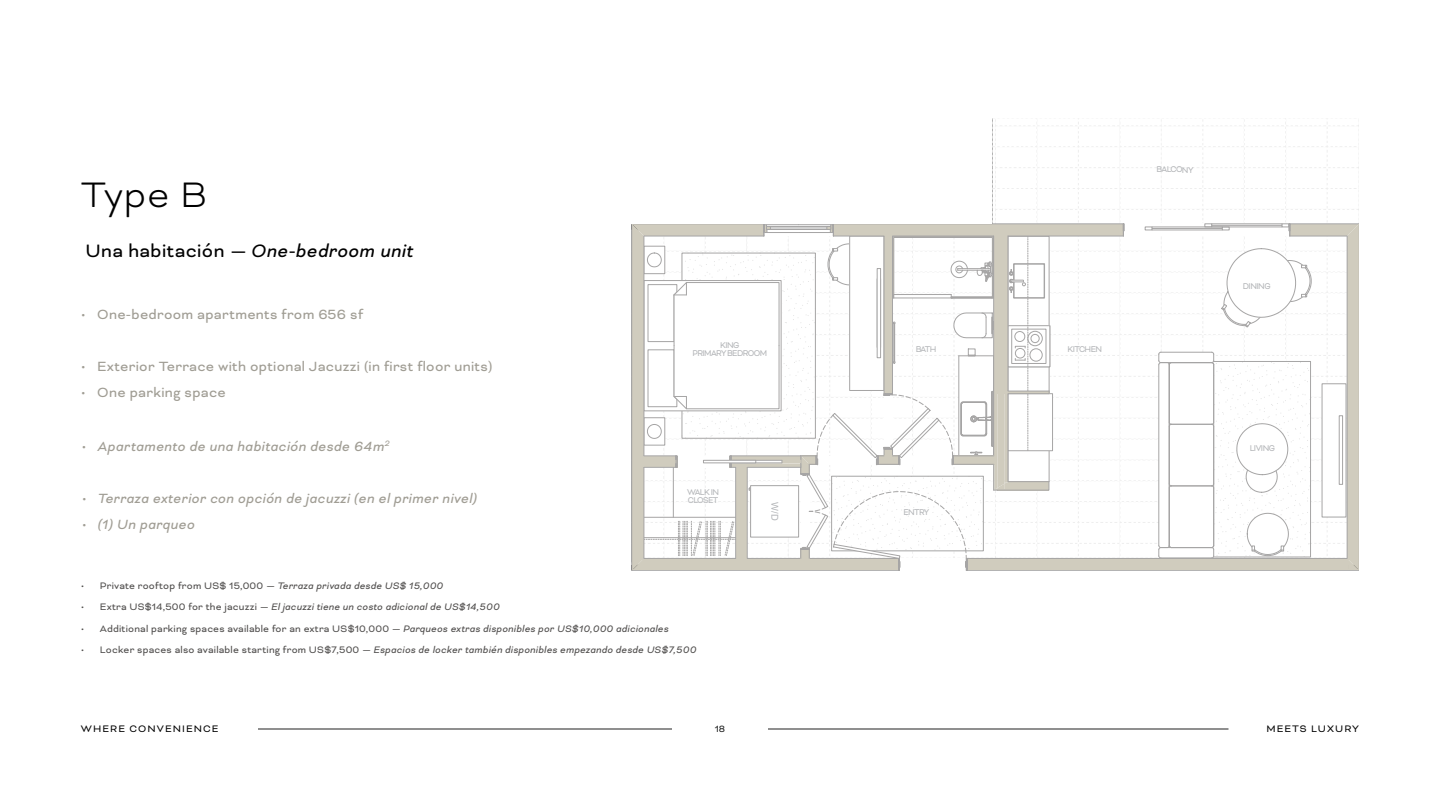
<style>
.page{position:relative;width:1440px;height:810px;background:#fff}
.page>*{position:absolute;margin:0;border:0;box-sizing:border-box;transform-origin:0 0}
.t1{font:300 40.72px "Bicyclette";color:#000}
.t2{font:italic 20.62px "Bicyclette";letter-spacing:.02em;color:#000}
.t3{font:15.38px "Bicyclette";letter-spacing:.02em;color:#a09d94}
.t4{font:italic 15.38px "Bicyclette";letter-spacing:.02em;color:#a09d94}
.t5{font:italic 10.88px "Bicyclette";letter-spacing:.02em;color:#514f4e}
.t6{font:10.88px "Bicyclette";letter-spacing:.02em;color:#514f4e}
.t7{font:10.88px "Bicyclette";letter-spacing:.1em;color:#000}
.t8{font:10.5px "Bicyclette";color:#212222}
.t9{font:9.68px/8.1px "Bicyclette";letter-spacing:-.065em;color:#b2b4b7;text-align:center;scale:.9 1}
.s1{font-style:normal}
.s2{font-style:italic}
</style>
<div class="page">
<hr style="left:258px;top:729px;width:414px;height:1px;background:#202121">
<hr style="left:768px;top:729px;width:460px;height:1px;background:#202121">
<img style="left:992px;top:118px;width:367px;height:440px">
<svg style="left:1216px;top:248px;width:100px;height:86px"></svg>
<div style="left:1322px;top:384px;width:24px;height:133px;background:#fff"></div>
<div style="left:1322px;top:384px;width:24px;height:133px;border:1px solid #a6a5a5"></div>
<div style="left:1339px;top:416px;width:4px;height:69px;border:1px solid #a6a5a5"></div>
<div style="left:1008px;top:394px;width:45px;height:57px;background:#fff"></div>
<div style="left:1008px;top:394px;width:45px;height:57px;border:1px solid #a6a5a5"></div>
<svg style="left:1159px;top:352px;width:152px;height:206px"></svg>
<div style="left:833px;top:225px;width:290px;height:10px;background:#d0ccbe"></div>
<div style="left:1290px;top:225px;width:58px;height:10px;background:#d0ccbe"></div>
<svg style="left:1347px;top:225px;width:11px;height:11px"></svg>
<hr style="left:1007px;top:235px;width:116px;height:1px;background:#d0ccbe">
<hr style="left:1290px;top:235px;width:57px;height:1px;background:#d0ccbe">
<svg style="left:1123px;top:224px;width:167px;height:12px"></svg>
<hr style="left:1290px;top:224px;width:69px;height:1px;background:#a6a5a5">
<hr style="left:833px;top:224px;width:290px;height:1px;background:#a6a5a5">
<hr style="left:1008px;top:236px;width:115px;height:1px;background:#a6a5a5">
<hr style="left:1290px;top:236px;width:57px;height:1px;background:#a6a5a5">
<svg style="left:1205px;top:224px;width:7px;height:3px"></svg>
<hr style="left:1212px;top:224px;width:70px;height:1px;background:#a6a5a5">
<hr style="left:1212px;top:227px;width:70px;height:1px;background:#a6a5a5">
<hr style="left:1212px;top:225px;width:70px;height:1px;background:#a6a5a5">
<svg style="left:1145px;top:227px;width:7px;height:3px"></svg>
<svg style="left:1222px;top:227px;width:7px;height:3px"></svg>
<hr style="left:1152px;top:227px;width:70px;height:1px;background:#a6a5a5">
<hr style="left:1152px;top:230px;width:70px;height:1px;background:#a6a5a5">
<hr style="left:1152px;top:228px;width:70px;height:1px;background:#a6a5a5">
<svg style="left:1123px;top:224px;width:1px;height:12px"></svg>
<svg style="left:1282px;top:224px;width:9px;height:12px"></svg>
<hr style="left:967px;top:570px;width:391px;height:1px;background:#d0ccbe">
<div style="left:967px;top:559px;width:381px;height:11px;background:#d0ccbe"></div>
<svg style="left:1347px;top:558px;width:12px;height:13px"></svg>
<hr style="left:967px;top:558px;width:380px;height:1px;background:#a6a5a5">
<hr style="left:1358px;top:225px;width:1px;height:345px;background:#d0ccbe">
<div style="left:1348px;top:235px;width:10px;height:324px;background:#d0ccbe"></div>
<hr style="left:1347px;top:236px;width:1px;height:322px;background:#a6a5a5">
<svg style="left:632px;top:224px;width:418px;height:347px"></svg>
<h1 class="t1" style="left:81px;top:171px;width:127px">Type B</h1>
<h2 class="t2" style="left:86px;top:239px;width:329px"><span class="s1">Una habitación</span> — One-bedroom unit</h2>
<h3 class="t3" style="left:81px;top:306px;width:284px">• One-bedroom apartments from 656 sf</h3>
<h3 class="t3" style="left:81px;top:358px;width:413px">• Exterior Terrace with optional Jacuzzi (in first floor units)</h3>
<h3 class="t3" style="left:81px;top:383px;width:146px">• One parking space</h3>
<h3 class="t4" style="left:81px;top:438px;width:310px">• Apartamento de una habitación desde 64m<sup>2</sup></h3>
<h3 class="t4" style="left:81px;top:490px;width:397px">• Terraza exterior con opción de jacuzzi (en el primer nivel)</h3>
<h3 class="t4" style="left:81px;top:516px;width:115px">• (1) Un parqueo</h3>
<p class="t9" style="left:693px;top:341px;width:84px">KING<br>PRIMARYBEDROOM</p>
<p class="t9" style="left:687px;top:488px;width:37px;text-align:left">WALK IN<br>CLOSET</p>
<p class="t5" style="left:81px;top:579px;width:364px"><span class="s1">• Private rooftop from US$ 15,000</span> — Terraza privada desde US$ 15,000</p>
<p class="t5" style="left:81px;top:601px;width:420px"><span class="s1">• Extra US$14,500 for the jacuzzi</span> — El jacuzzi tiene un costo adicional de US$14,500</p>
<p class="t6" style="left:81px;top:622px;width:589px">• Additional parking spaces available for an extra US$10,000 <span class="s2">— Parqueos extras disponibles por US$10,000 adicionales</span></p>
<p class="t5" style="left:81px;top:644px;width:617px"><span class="s1">• Locker spaces also available starting from US$7,500</span> — Espacios de locker también disponibles empezando desde US$7,500</p>
<p class="t9" style="left:916px;top:345px;width:25px">BATH</p>
<p class="t9" style="left:903px;top:508px;width:30px">ENTRY</p>
<p class="t9" style="left:1068px;top:345px;width:40px">KITCHEN</p>
<p class="t9" style="left:1157px;top:165px;width:42px">BALCONY</p>
<p class="t9" style="left:1243px;top:282px;width:32px">DINING</p>
<p class="t9" style="left:1250px;top:444px;width:30px">LIVING</p>
<p class="t7" style="left:81px;top:723px;width:139px">WHERE CONVENIENCE</p>
<p class="t8" style="left:715px;top:723px;width:12px">18</p>
<p class="t7" style="left:1266px;top:723px;width:94px">MEETS LUXURY</p>
</div>
